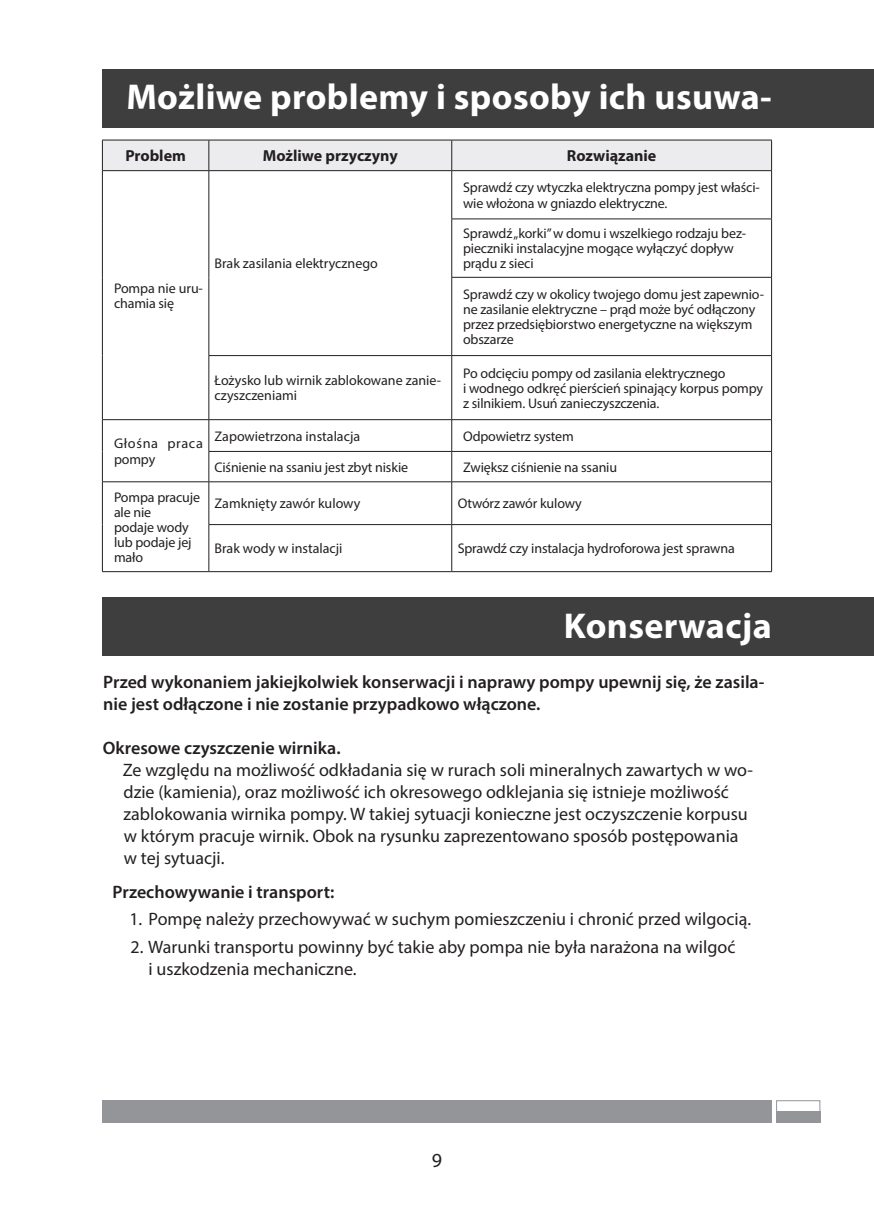
<style>
.page{position:relative;width:874px;height:1225px;background:#fff}
.page>*{position:absolute;margin:0;border:0;box-sizing:border-box;transform-origin:0 0}
.Srodtyt_2_Prawy{font:700 36px "Myriad Pro";letter-spacing:.01em;color:#fff}
.Srodtyt_2_Prawy_kopi{font:700 36px "Myriad Pro";letter-spacing:.01em;color:#fff}
.t1{font:20px "Myriad Pro";color:#231f20}
.Tekst_wciecie_punkto{font:18px/22px "Myriad Pro";color:#231f20}
.Srodtyt_3{font:600 18px/22px "Myriad Pro";color:#231f20}
.Tekst_wciecie_numero{font:600 18px "Myriad Pro";color:#231f20}
.Tekst{font:700 16px "Myriad Pro";color:#231f20}
.Tekst-2{font:14px/15.2px "Myriad Pro";letter-spacing:-.01em;color:#231f20}
.Tekst-3{font:14px/15.2px "Myriad Pro";letter-spacing:.045em;color:#231f20}
</style>
<div class="page">
<div style="left:102px;top:1100px;width:669px;height:23px;background:#939598"></div>
<div style="left:775px;top:1100px;width:45px;height:23px;border:1px solid #939598"></div>
<div style="left:775px;top:1111px;width:44px;height:12px;background:#939598"></div>
<div style="left:102px;top:69px;width:771px;height:59px;background:#3e3e3f"></div>
<div style="left:103px;top:141px;width:667px;height:29px;background:#ececee"></div>
<hr style="left:102px;top:140px;width:107px;height:1px;background:#231f20">
<hr style="left:102px;top:140px;width:1px;height:30px;background:#231f20">
<hr style="left:209px;top:140px;width:242px;height:1px;background:#231f20">
<hr style="left:208px;top:140px;width:1px;height:30px;background:#231f20">
<hr style="left:451px;top:140px;width:320px;height:1px;background:#231f20">
<hr style="left:451px;top:140px;width:1px;height:30px;background:#231f20">
<hr style="left:770px;top:140px;width:1px;height:30px;background:#231f20">
<hr style="left:102px;top:170px;width:107px;height:1px;background:#231f20">
<hr style="left:102px;top:171px;width:1px;height:48px;background:#231f20">
<hr style="left:209px;top:170px;width:242px;height:1px;background:#231f20">
<hr style="left:208px;top:171px;width:1px;height:48px;background:#231f20">
<hr style="left:451px;top:170px;width:320px;height:1px;background:#231f20">
<hr style="left:451px;top:171px;width:1px;height:48px;background:#231f20">
<hr style="left:770px;top:171px;width:1px;height:48px;background:#231f20">
<hr style="left:102px;top:219px;width:1px;height:58px;background:#231f20">
<hr style="left:208px;top:219px;width:1px;height:58px;background:#231f20">
<hr style="left:451px;top:218px;width:320px;height:1px;background:#231f20">
<hr style="left:451px;top:219px;width:1px;height:58px;background:#231f20">
<hr style="left:770px;top:219px;width:1px;height:58px;background:#231f20">
<hr style="left:102px;top:277px;width:1px;height:78px;background:#231f20">
<hr style="left:208px;top:277px;width:1px;height:78px;background:#231f20">
<hr style="left:451px;top:277px;width:320px;height:1px;background:#231f20">
<hr style="left:451px;top:277px;width:1px;height:78px;background:#231f20">
<hr style="left:770px;top:277px;width:1px;height:78px;background:#231f20">
<hr style="left:102px;top:355px;width:1px;height:64px;background:#231f20">
<hr style="left:208px;top:355px;width:243px;height:1px;background:#231f20">
<hr style="left:208px;top:356px;width:1px;height:63px;background:#231f20">
<hr style="left:451px;top:355px;width:320px;height:1px;background:#231f20">
<hr style="left:451px;top:356px;width:1px;height:63px;background:#231f20">
<hr style="left:770px;top:356px;width:1px;height:63px;background:#231f20">
<hr style="left:102px;top:419px;width:107px;height:1px;background:#231f20">
<hr style="left:102px;top:420px;width:1px;height:31px;background:#231f20">
<hr style="left:209px;top:419px;width:242px;height:1px;background:#231f20">
<hr style="left:208px;top:420px;width:1px;height:31px;background:#231f20">
<hr style="left:451px;top:419px;width:320px;height:1px;background:#231f20">
<hr style="left:451px;top:420px;width:1px;height:31px;background:#231f20">
<hr style="left:770px;top:420px;width:1px;height:31px;background:#231f20">
<hr style="left:102px;top:451px;width:1px;height:30px;background:#231f20">
<hr style="left:208px;top:451px;width:243px;height:1px;background:#231f20">
<svg style="left:208px;top:452px;width:1px;height:29px"></svg>
<hr style="left:451px;top:451px;width:320px;height:1px;background:#231f20">
<svg style="left:451px;top:452px;width:1px;height:29px"></svg>
<hr style="left:102px;top:481px;width:107px;height:1px;background:#231f20">
<hr style="left:102px;top:482px;width:1px;height:42px;background:#231f20">
<hr style="left:209px;top:481px;width:242px;height:1px;background:#231f20">
<hr style="left:208px;top:482px;width:1px;height:42px;background:#231f20">
<hr style="left:451px;top:481px;width:320px;height:1px;background:#231f20">
<hr style="left:451px;top:482px;width:1px;height:42px;background:#231f20">
<hr style="left:770px;top:482px;width:1px;height:42px;background:#231f20">
<hr style="left:102px;top:524px;width:1px;height:47px;background:#231f20">
<hr style="left:208px;top:524px;width:243px;height:1px;background:#231f20">
<hr style="left:208px;top:525px;width:1px;height:46px;background:#231f20">
<hr style="left:451px;top:524px;width:320px;height:1px;background:#231f20">
<hr style="left:451px;top:525px;width:1px;height:46px;background:#231f20">
<hr style="left:770px;top:525px;width:1px;height:46px;background:#231f20">
<hr style="left:102px;top:571px;width:107px;height:1px;background:#231f20">
<hr style="left:209px;top:571px;width:242px;height:1px;background:#231f20">
<hr style="left:451px;top:571px;width:320px;height:1px;background:#231f20">
<div style="left:102px;top:597px;width:771px;height:59px;background:#3e3e3f"></div>
<p class="Srodtyt_2_Prawy" style="left:126px;top:74px;width:646px">Możliwe problemy i sposoby ich usuwa-</p>
<p class="Tekst" style="left:125px;top:145px;width:62px">Problem</p>
<p class="Tekst" style="left:263px;top:145px;width:136px">Możliwe przyczyny</p>
<p class="Tekst" style="left:566px;top:145px;width:91px">Rozwiązanie</p>
<p class="Tekst-2" style="left:114px;top:280px;width:90px">Pompa nie uru&shy;chamia się</p>
<p class="Tekst-3" style="left:114px;top:436px;width:90px">Głośna praca pompy</p>
<p class="Tekst-2" style="left:114px;top:489px;width:88px">Pompa pracuje ale nie</p>
<p class="Tekst-2" style="left:114px;top:519px;width:79px">podaje wody lub podaje jej mało</p>
<p class="Tekst-2" style="left:214px;top:256px;width:165px">Brak zasilania elektrycznego</p>
<p class="Tekst-2" style="left:463px;top:180px;width:298px">Sprawdź czy wtyczka elektryczna pompy jest właści&shy;wie włożona w gniazdo elektryczne.</p>
<p class="Tekst-2" style="left:463px;top:226px;width:284px">Sprawdź „korki” w domu i wszelkiego rodzaju bez&shy;pieczniki instalacyjne mogące wyłączyć dopływ prądu z sieci</p>
<p class="Tekst-2" style="left:463px;top:286px;width:302px">Sprawdź czy w okolicy twojego domu jest zapewnio&shy;ne zasilanie elektryczne – prąd może być odłączony przez przedsiębiorstwo energetyczne na większym obszarze</p>
<p class="Tekst-2" style="left:214px;top:373px;width:228px">Łożysko lub wirnik zablokowane zanie&shy;czyszczeniami</p>
<p class="Tekst-2" style="left:463px;top:365px;width:301px">Po odcięciu pompy od zasilania elektrycznego<br>i wodnego odkręć pierścień spinający korpus pompy z silnikiem. Usuń zanieczyszczenia.</p>
<p class="Tekst-2" style="left:214px;top:428px;width:147px">Zapowietrzona instalacja</p>
<p class="Tekst-2" style="left:463px;top:428px;width:112px">Odpowietrz system</p>
<p class="Tekst-2" style="left:214px;top:459px;width:195px">Ciśnienie na ssaniu jest zbyt niskie</p>
<p class="Tekst-2" style="left:463px;top:459px;width:155px">Zwiększ ciśnienie na ssaniu</p>
<p class="Tekst-2" style="left:214px;top:496px;width:147px">Zamknięty zawór kulowy</p>
<p class="Tekst-2" style="left:457px;top:496px;width:125px">Otwórz zawór kulowy</p>
<p class="Tekst-2" style="left:214px;top:541px;width:129px">Brak wody w instalacji</p>
<p class="Tekst-2" style="left:457px;top:541px;width:278px">Sprawdź czy instalacja hydroforowa jest sprawna</p>
<p class="Srodtyt_2_Prawy_kopi" style="left:563px;top:602px;width:209px">Konserwacja</p>
<p class="Srodtyt_3" style="left:103px;top:671px;width:662px">Przed wykonaniem jakiejkolwiek konserwacji i naprawy pompy upewnij się, że zasila&shy;nie jest odłączone i nie zostanie przypadkowo włączone.</p>
<p class="Srodtyt_3" style="left:103px;top:737px;width:239px">Okresowe czyszczenie wirnika.</p>
<p class="Tekst_wciecie_punkto" style="left:123px;top:759px;width:631px">Ze względu na możliwość odkładania się w rurach soli mineralnych zawartych w wo&shy;dzie (kamienia), oraz możliwość ich okresowego odklejania się istnieje możliwość zablokowania wirnika pompy. W takiej sytuacji konieczne jest oczyszczenie korpusu w którym pracuje wirnik. Obok na rysunku zaprezentowano sposób postępowania w tej sytuacji.</p>
<p class="Tekst_wciecie_numero" style="left:113px;top:880px;width:223px">Przechowywanie i transport:</p>
<p class="Tekst_wciecie_punkto" style="left:129px;top:908px;width:623px">1. Pompę należy przechowywać w suchym pomieszczeniu i chronić przed wilgocią.</p>
<p class="Tekst_wciecie_punkto" style="left:148px;top:936px;width:588px;text-indent:-18px">2. Warunki transportu powinny być takie aby pompa nie była narażona na wilgoć i uszkodzenia mechaniczne.</p>
<h2 class="t1" style="left:431px;top:1147px;width:12px">9</h2>
</div>
